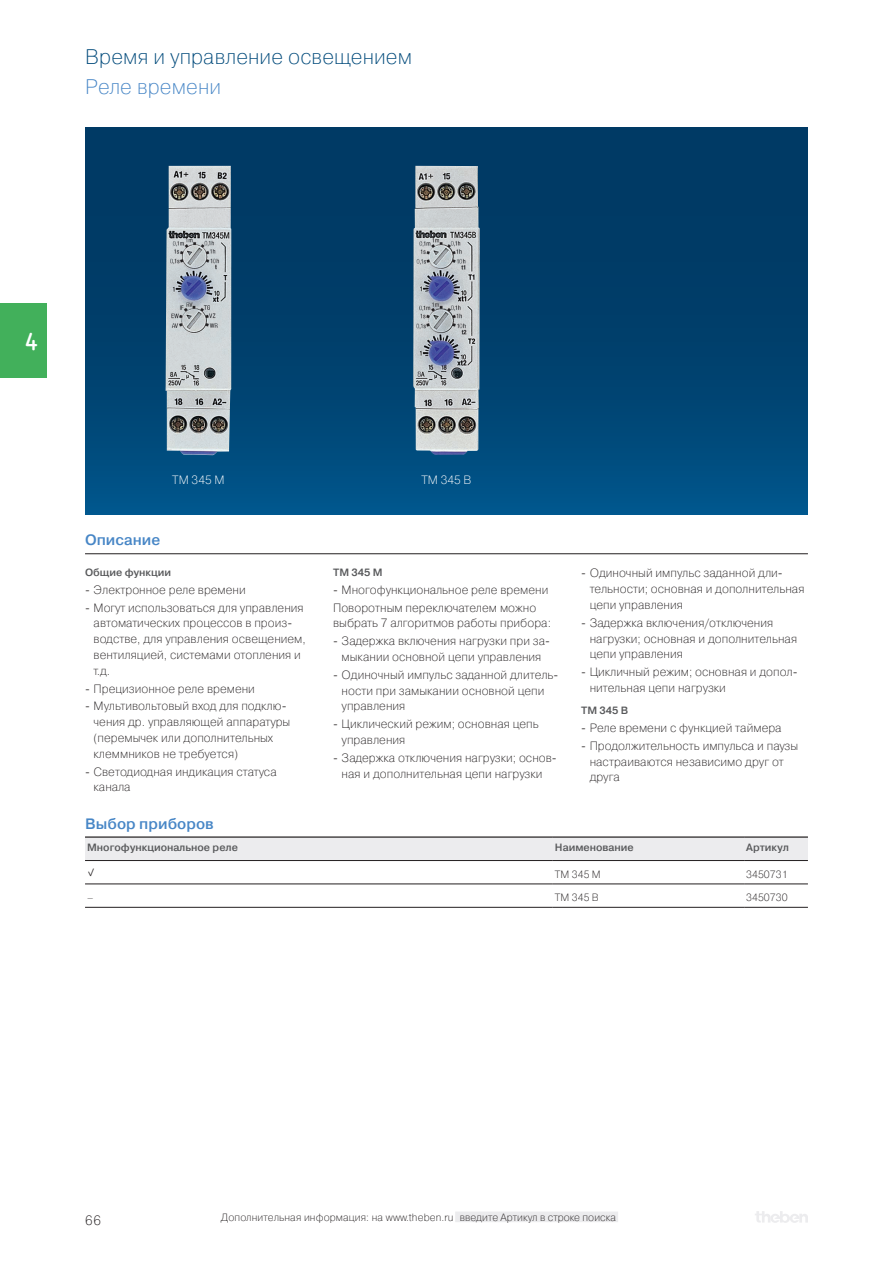
<style>
.page{position:relative;width:893px;height:1263px;background:#fff}
.page>*{position:absolute;margin:0;border:0;box-sizing:border-box;transform-origin:0 0}
.t1{font:700 24px "Netto Offc Pro";color:#fff}
.t2{font:21px "Pragmatica Light C";letter-spacing:.005em;color:#004a7b}
.t3{font:21px "Pragmatica Light C";letter-spacing:.005em;color:#4786c6}
.t4{font:700 15px "Pragmatica Light C";letter-spacing:.005em;color:#4786c6}
.t5{font:13.5px "Pragmatica Light C";color:#231f20}
.t6{font:12px/15.8px "Pragmatica Light C";letter-spacing:.005em;color:#231f20}
.t7{font:12px "Pragmatica Light C";color:#fff}
.t8{font:10.5px "Pragmatica Light C";color:#231f20}
.t9{font:700 10.5px "Pragmatica Light C";color:#57585a}
.t10{font:10.5px "Netto Offc Pro";color:#231f20}
</style>
<div class="page">
<svg style="left:755px;top:1211px;width:53px;height:12px"></svg>
<div style="left:455px;top:1211px;width:163px;height:11px;background:#ececee"></div>
<div style="left:0;top:303px;width:47px;height:75px;background:#42b05b"></div>
<hr style="left:85px;top:553px;width:723px;height:1px;background:#231f20">
<div style="left:85px;top:128px;width:723px;height:386px;background:linear-gradient(to bottom,#00345d,#004f82)"></div>
<img style="left:166px;top:166px;width:65px;height:289px">
<img style="left:413px;top:166px;width:67px;height:289px">
<div style="left:85px;top:838px;width:723px;height:22px;background:#ececee"></div>
<hr style="left:85px;top:837px;width:468px;height:1px;background:#231f20">
<hr style="left:85px;top:860px;width:468px;height:1px;background:#231f20">
<hr style="left:553px;top:837px;width:191px;height:1px;background:#231f20">
<hr style="left:553px;top:860px;width:191px;height:1px;background:#231f20">
<hr style="left:744px;top:837px;width:64px;height:1px;background:#231f20">
<hr style="left:744px;top:860px;width:64px;height:1px;background:#231f20">
<hr style="left:85px;top:884px;width:468px;height:1px;background:#231f20">
<hr style="left:85px;top:907px;width:468px;height:1px;background:#231f20">
<hr style="left:553px;top:884px;width:191px;height:1px;background:#231f20">
<hr style="left:553px;top:907px;width:191px;height:1px;background:#231f20">
<hr style="left:744px;top:884px;width:64px;height:1px;background:#231f20">
<hr style="left:744px;top:907px;width:64px;height:1px;background:#231f20">
<h2 class="t2" style="left:85px;top:45px;width:329px">Время и управление освещением</h2>
<h2 class="t3" style="left:85px;top:75px;width:138px">Реле времени</h2>
<h1 class="t1" style="left:25px;top:326px;width:15px">4</h1>
<p class="t7" style="left:172px;top:474px;width:54px">TM 345 M</p>
<p class="t7" style="left:421px;top:473px;width:52px">TM 345 B</p>
<p class="t4" style="left:85px;top:532px;width:77px">Описание</p>
<p class="t9" style="left:85px;top:567px;width:88px">Общие функции</p>
<p class="t6" style="left:85px;top:582px;width:162px">- Электронное реле времени</p>
<p class="t6" style="left:94px;top:600px;width:214px;text-indent:-9px">- Могут использоваться для управления автоматических процессов в произ&shy;водстве, для управления освещением, вентиляцией, системами отопления и т.д.</p>
<p class="t6" style="left:85px;top:681px;width:171px">- Прецизионное реле времени</p>
<p class="t6" style="left:94px;top:698px;width:198px;text-indent:-9px">- Мультивольтовый вход для подклю&shy;чения др. управляющей аппаратуры (перемычек или дополнительных клеммников не требуется)</p>
<p class="t6" style="left:94px;top:764px;width:185px;text-indent:-9px">- Светодиодная индикация статуса канала</p>
<p class="t9" style="left:333px;top:567px;width:51px">TM 345 M</p>
<p class="t6" style="left:333px;top:581px;width:217px;line-height:17.9px">- Многофункциональное реле времени<br>Поворотным переключателем можно</p>
<p class="t6" style="left:333px;top:615px;width:219px">выбрать 7 алгоритмов работы прибора:</p>
<p class="t6" style="left:333px;top:633px;width:219px;text-align:center">- Задержка включения нагрузки при за&shy;мыкании основной цепи управления</p>
<p class="t6" style="left:342px;top:667px;width:218px;text-indent:-9px">- Одиночный импульс заданной длитель&shy;ности при замыкании основной цепи управления</p>
<p class="t6" style="left:342px;top:716px;width:199px;text-indent:-9px">- Циклический режим; основная цепь управления</p>
<p class="t6" style="left:333px;top:750px;width:225px;text-align:center">- Задержка отключения нагрузки; основ&shy;ная и дополнительная цепи нагрузки</p>
<p class="t6" style="left:590px;top:565px;width:216px;text-indent:-9px">- Одиночный импульс заданной дли&shy;тельности; основная и дополнительная цепи управления</p>
<p class="t6" style="left:590px;top:615px;width:209px;text-indent:-9px">- Задержка включения/отключения нагрузки; основная и дополнительная цепи управления</p>
<p class="t6" style="left:590px;top:664px;width:209px;text-indent:-9px">- Цикличный режим; основная и допол&shy;нительная цепи нагрузки</p>
<p class="t9" style="left:581px;top:705px;width:49px">TM 345 B</p>
<p class="t6" style="left:581px;top:720px;width:202px">- Реле времени с функцией таймера</p>
<p class="t6" style="left:590px;top:738px;width:210px;text-indent:-9px">- Продолжительность импульса и паузы настраиваются независимо друг от друга</p>
<p class="t4" style="left:85px;top:815px;width:130px">Выбор приборов</p>
<p class="t9" style="left:87px;top:841px;width:152px">Многофункциональное реле</p>
<p class="t9" style="left:555px;top:841px;width:80px">Наименование</p>
<p class="t9" style="left:746px;top:841px;width:44px">Артикул</p>
<p class="t10" style="left:87px;top:866px;width:10px">✓</p>
<p class="t8" style="left:555px;top:868px;width:47px">TM 345 M</p>
<p class="t8" style="left:746px;top:868px;width:43px">3450731</p>
<p class="t8" style="left:87px;top:891px;width:8px">–</p>
<p class="t8" style="left:555px;top:891px;width:46px">TM 345 B</p>
<p class="t8" style="left:746px;top:891px;width:43px">3450730</p>
<p class="t5" style="left:85px;top:1212px;width:17px">66</p>
<p class="t8" style="left:221px;top:1211px;width:397px">Дополнительная информация: на www.theben.ru введите Артикул в строке поиска</p>
</div>
